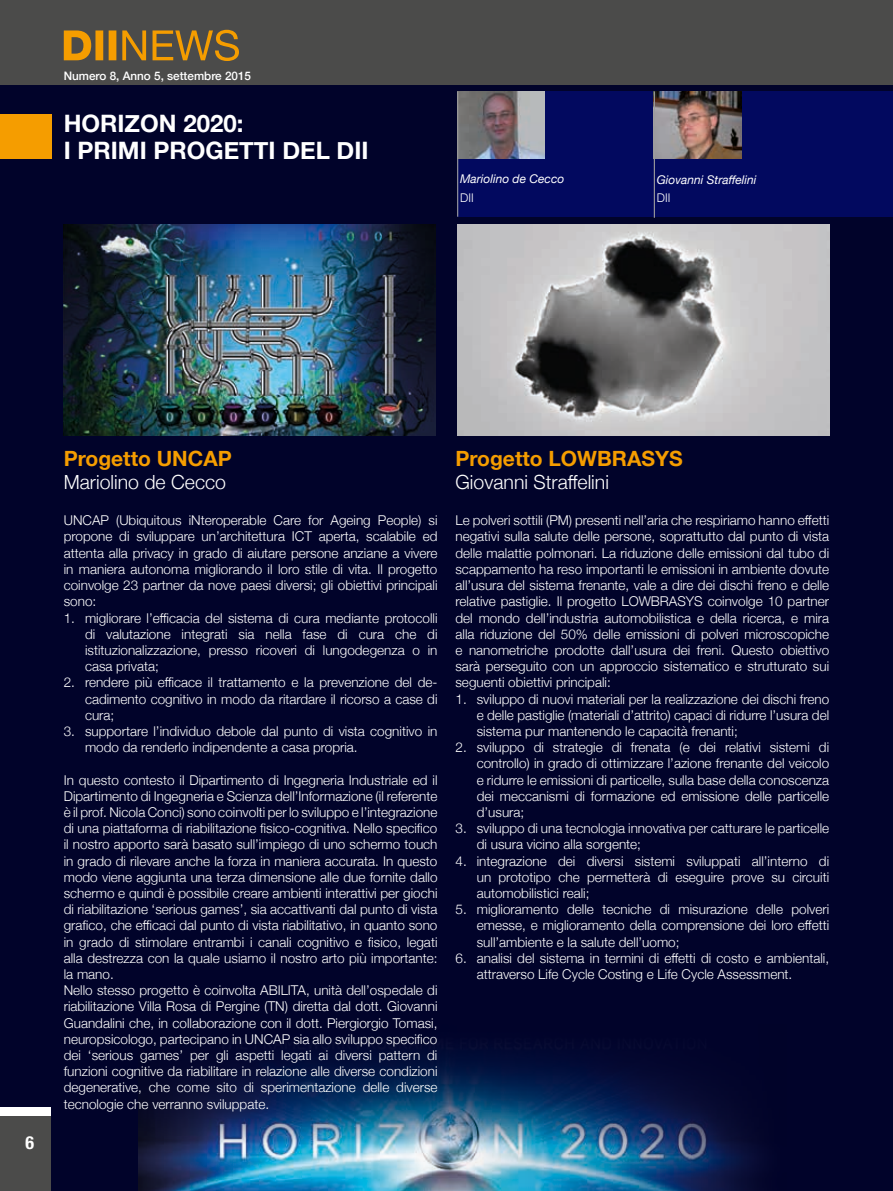
<style>
.page{position:relative;width:893px;height:1191px;background:#fff}
.page>*{position:absolute;margin:0;border:0;box-sizing:border-box;transform-origin:0 0}
.t1{font:700 24px/27px "Helvetica Neue";color:#fff}
.t2{font:700 21px "Helvetica Neue";color:#f59d00}
.t3{font:300 19.5px "Helvetica Neue";color:#fff}
.t4{font:700 condensed 18px "Helvetica Neue";color:#fff}
.t5{font:300 13.5px/16.2px "Helvetica Neue";color:#fff;text-align:justify}
.t6{font:italic 12px "Helvetica Neue";color:#fff}
.t7{font:300 12px "Helvetica Neue";color:#fff}
.t8{font:500 11.7px "Helvetica Neue";color:#fff}
</style>
<div class="page">
<div style="left:0;top:85px;width:893px;height:1106px;background:#01032a"></div>
<img style="left:138px;top:1046px;width:619px;height:145px">
<div style="left:0;top:115px;width:51px;height:44px;background:#f59d00"></div>
<div style="left:457px;top:91px;width:436px;height:126px;background:#02095f"></div>
<img style="left:458px;top:91px;width:87px;height:67px">
<img style="left:655px;top:91px;width:86px;height:67px">
<hr style="left:654px;top:91px;width:1px;height:127px;background:#9d9d9d">
<hr style="left:457px;top:91px;width:1px;height:126px;background:#9d9d9d">
<img style="left:64px;top:225px;width:372px;height:210px">
<img style="left:457px;top:225px;width:372px;height:210px">
<div style="left:0;top:1115px;width:51px;height:76px;background:#4b4b4a"></div>
<div style="left:0;top:1107px;width:51px;height:8px;background:#fff"></div>
<div style="left:0;top:0;width:893px;height:85px;background:#4b4b4a"></div>
<svg style="left:64px;top:29px;width:175px;height:32px"></svg>
<p class="t8" style="left:64px;top:66px;width:189px">Numero 8, Anno 5, settembre 2015</p>
<h1 class="t1" style="left:64px;top:110px;width:306px">HORIZON 2020:<br>I PRIMI PROGETTI DEL DII</h1>
<p class="t6" style="left:460px;top:170px;width:106px">Mariolino de Cecco</p>
<p class="t7" style="left:460px;top:188px;width:15px">DII</p>
<p class="t6" style="left:657px;top:171px;width:101px">Giovanni Straffelini</p>
<p class="t7" style="left:657px;top:188px;width:15px">DII</p>
<h3 class="t4" style="left:25px;top:1131px;width:10px">6</h3>
<h2 class="t2" style="left:64px;top:442px;width:170px">Progetto UNCAP</h2>
<h3 class="t3" style="left:64px;top:466px;width:164px">Mariolino de Cecco</h3>
<p class="t5" style="left:64px;top:511px;width:375px">UNCAP (Ubiquitous iNteroperable Care for Ageing People) si propone di sviluppare un’architettura ICT aperta, scalabile ed attenta alla privacy in grado di aiutare persone anziane a vivere in maniera autonoma migliorando il loro stile di vita. Il progetto coinvolge 23 partner da nove paesi diversi; gli obiettivi principali sono:</p>
<p class="t5" style="left:85px;top:608px;width:354px;text-indent:-21px">1. migliorare l’efficacia del sistema di cura mediante protocolli di valutazione integrati sia nella fase di cura che di istituzionalizzazione, presso ricoveri di lungodegenza o in casa privata;</p>
<p class="t5" style="left:85px;top:673px;width:354px;text-indent:-21px">2. rendere più efficace il trattamento e la prevenzione del de&shy;cadimento cognitivo in modo da ritardare il ricorso a case di cura;</p>
<p class="t5" style="left:85px;top:722px;width:354px;text-indent:-21px">3. supportare l’individuo debole dal punto di vista cognitivo in modo da renderlo indipendente a casa propria.</p>
<p class="t5" style="left:64px;top:770px;width:375px;text-align:left">In questo contesto il Dipartimento di Ingegneria Industriale ed il Dipartimento di Ingegneria e Scienza dell’Informazione (il referente è il prof. Nicola Conci) sono coinvolti per lo sviluppo e l’integrazione di una piattaforma di riabilitazione fisico-cognitiva. Nello specifico il nostro apporto sarà basato sull’impiego di uno schermo touch in grado di rilevare anche la forza in maniera accurata. In questo modo viene aggiunta una terza dimensione alle due fornite dallo schermo e quindi è possibile creare ambienti interattivi per giochi di riabilitazione ‘serious games’, sia accattivanti dal punto di vista grafico, che efficaci dal punto di vista riabilitativo, in quanto sono in grado di stimolare entrambi i canali cognitivo e fisico, legati alla destrezza con la quale usiamo il nostro arto più importante: la mano.<br>Nello stesso progetto è coinvolta ABILITA, unità dell’ospedale di riabilitazione Villa Rosa di Pergine (TN) diretta dal dott. Giovanni Guandalini che, in collaborazione con il dott. Piergiorgio Tomasi, neuropsicologo, partecipano in UNCAP sia allo sviluppo specifico dei ‘serious games’ per gli aspetti legati ai diversi pattern di funzioni cognitive da riabilitare in relazione alle diverse condizioni degenerative, che come sito di sperimentazione delle diverse tecnologie che verranno sviluppate.</p>
<h2 class="t2" style="left:455px;top:442px;width:229px">Progetto LOWBRASYS</h2>
<h3 class="t3" style="left:455px;top:466px;width:155px">Giovanni Straffelini</h3>
<p class="t5" style="left:455px;top:511px;width:375px">Le polveri sottili (PM) presenti nell’aria che respiriamo hanno effetti negativi sulla salute delle persone, soprattutto dal punto di vista delle malattie polmonari. La riduzione delle emissioni dal tubo di scappamento ha reso importanti le emissioni in ambiente dovute all’usura del sistema frenante, vale a dire dei dischi freno e delle relative pastiglie. Il progetto LOWBRASYS coinvolge 10 partner del mondo dell’industria automobilistica e della ricerca, e mira alla riduzione del 50% delle emissioni di polveri microscopiche e nanometriche prodotte dall’usura dei freni. Questo obiettivo sarà perseguito con un approccio sistematico e strutturato sui seguenti obiettivi principali:</p>
<p class="t5" style="left:477px;top:689px;width:354px;text-indent:-21px">1. sviluppo di nuovi materiali per la realizzazione dei dischi freno e delle pastiglie (materiali d’attrito) capaci di ridurre l’usura del sistema pur mantenendo le capacità frenanti;</p>
<p class="t5" style="left:477px;top:738px;width:354px;text-indent:-21px">2. sviluppo di strategie di frenata (e dei relativi sistemi di controllo) in grado di ottimizzare l’azione frenante del veicolo e ridurre le emissioni di particelle, sulla base della conoscenza dei meccanismi di formazione ed emissione delle particelle d’usura;</p>
<p class="t5" style="left:477px;top:819px;width:354px;text-indent:-21px">3. sviluppo di una tecnologia innovativa per catturare le particelle di usura vicino alla sorgente;</p>
<p class="t5" style="left:477px;top:851px;width:354px;text-indent:-21px">4. integrazione dei diversi sistemi sviluppati all’interno di un prototipo che permetterà di eseguire prove su circuiti automobilistici reali;</p>
<p class="t5" style="left:477px;top:900px;width:354px;text-indent:-21px">5. miglioramento delle tecniche di misurazione delle polveri emesse, e miglioramento della comprensione dei loro effetti sull’ambiente e la salute dell’uomo;</p>
<p class="t5" style="left:477px;top:949px;width:354px;text-indent:-21px">6. analisi del sistema in termini di effetti di costo e ambientali, attraverso Life Cycle Costing e Life Cycle Assessment.</p>
</div>
